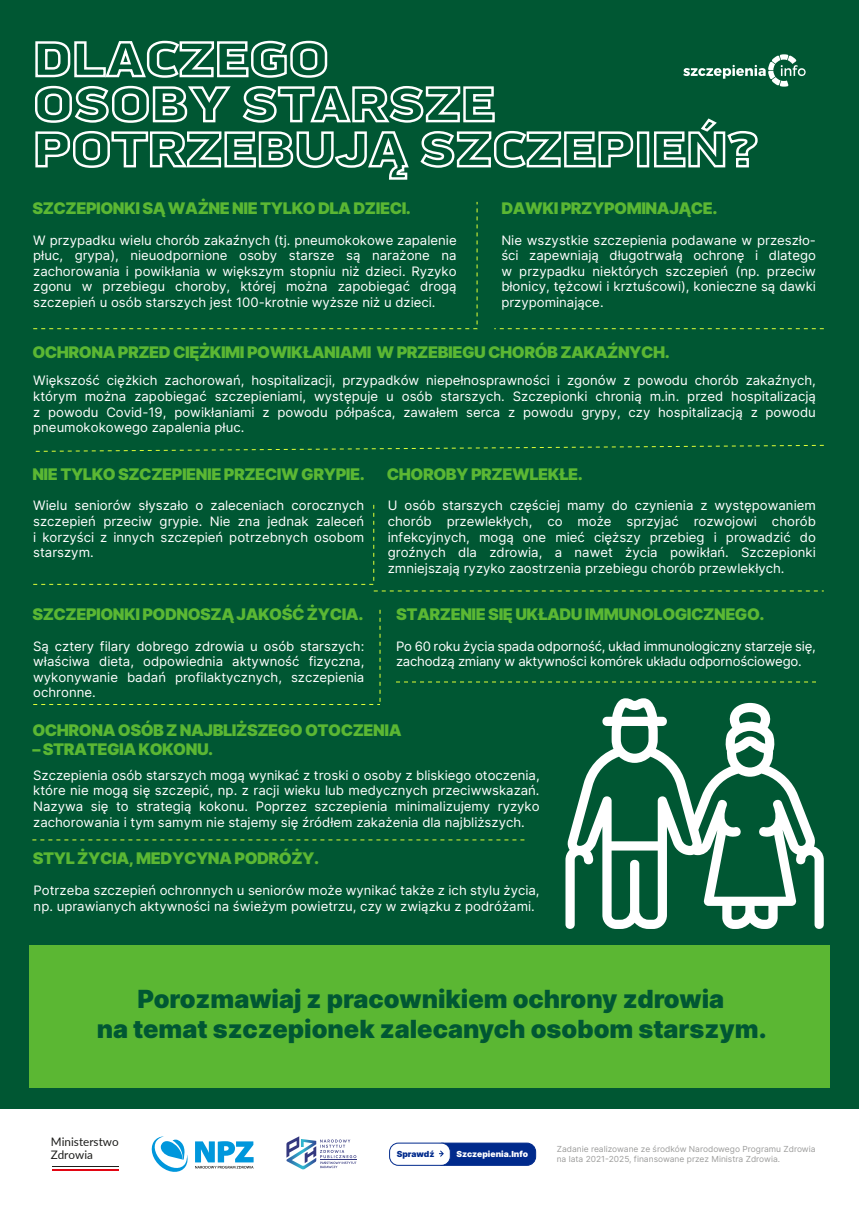
<style>
.page{position:relative;width:859px;height:1208px;background:#fff}
.page>*{position:absolute;margin:0;border:0;box-sizing:border-box;transform-origin:0 0}
.t1{font:900 25px/30px "Inter";color:#005733;text-align:center}
.t2{font:900 16px "Inter";letter-spacing:-.03em;color:#5bb733}
.t3{font:13px/15.6px "Inter";color:#fff;text-align:justify}
.t4{font:11.7px/13.1px "Lato";color:#1d1d1b}
.t5{font:8.3px/10px "Inter";color:#9d9d9c}
.t6{font:900 8.3px "Inter";color:#fff}
.t7{font:900 8.3px "Inter";color:#002a8c}
</style>
<div class="page">
<div style="left:0;top:0;width:859px;height:1139px;background:#005733"></div>
<div style="left:0;top:1109px;width:859px;height:99px;background:#fff"></div>
<svg style="left:151px;top:1136px;width:37px;height:36px"></svg>
<svg style="left:195px;top:1141px;width:59px;height:27px"></svg>
<svg style="left:286px;top:1136px;width:70px;height:33px"></svg>
<hr style="left:52px;top:1168px;width:67px;height:2px;background:#e30613">
<hr style="left:52px;top:1166px;width:67px;height:1px;background:#1d1d1b">
<div style="left:434px;top:1143px;width:102px;height:22px;background:#002a8c;border-radius:9px"></div>
<div style="left:434px;top:1142px;width:102px;height:23px;border:1px solid #002a8c;border-radius:9px"></div>
<div style="left:390px;top:1143px;width:60px;height:22px;background:#fff;border-radius:9px"></div>
<div style="left:389px;top:1142px;width:62px;height:23px;border:1px solid #002a8c;border-radius:9px"></div>
<svg style="left:439px;top:1150px;width:5px;height:7px"></svg>
<svg style="left:683px;top:54px;width:123px;height:33px"></svg>
<div style="left:29px;top:945px;width:801px;height:142px;background:#5bb733"></div>
<svg style="left:35px;top:40px;width:599px;height:140px"></svg>
<div style="left:637px;top:131px;width:12px;height:36px;border:2px solid #fff"></div>
<svg style="left:654px;top:118px;width:104px;height:50px"></svg>
<svg style="left:33px;top:201px;width:445px;height:128px"></svg>
<svg style="left:494px;top:328px;width:330px;height:1px"></svg>
<svg style="left:35px;top:444px;width:789px;height:8px"></svg>
<svg style="left:33px;top:504px;width:791px;height:87px"></svg>
<svg style="left:32px;top:839px;width:493px;height:1px"></svg>
<svg style="left:396px;top:681px;width:420px;height:1px"></svg>
<svg style="left:33px;top:610px;width:348px;height:95px"></svg>
<svg style="left:565px;top:698px;width:259px;height:231px"></svg>
<p class="t2" style="left:32px;top:197px;width:380px">SZCZEPIONKI SĄ WAŻNE NIE TYLKO DLA DZIECI.</p>
<p class="t2" style="left:501px;top:197px;width:218px">DAWKI PRZYPOMINAJĄCE.</p>
<p class="t3" style="left:33px;top:232px;width:425px">W przypadku wielu chorób zakaźnych (tj. pneumokokowe zapalenie płuc, grypa), nieuodpornione osoby starsze są narażone na zachorowania i powikłania w większym stopniu niż dzieci. Ryzyko zgonu w przebiegu choroby, której można zapobiegać drogą szczepień u osób starszych jest 100-krotnie wyższe niż u dzieci.</p>
<p class="t3" style="left:501px;top:232px;width:316px">Nie wszystkie szczepienia podawane w przeszło&shy;ści zapewniają długotrwałą ochronę i dlatego w przypadku niektórych szczepień (np. przeciw błonicy, tężcowi i krztuścowi), konieczne są dawki przypominające.</p>
<p class="t2" style="left:32px;top:341px;width:639px">OCHRONA PRZED CIĘŻKIMI POWIKŁANIAMI W PRZEBIEGU CHORÓB ZAKAŹNYCH.</p>
<p class="t3" style="left:33px;top:372px;width:784px">Większość ciężkich zachorowań, hospitalizacji, przypadków niepełnosprawności i zgonów z powodu chorób zakaźnych, którym można zapobiegać szczepieniami, występuje u osób starszych. Szczepionki chronią m.in. przed hospitalizacją z powodu Covid-19, powikłaniami z powodu półpaśca, zawałem serca z powodu grypy, czy hospitalizacją z powodu pneumokokowego zapalenia płuc.</p>
<p class="t2" style="left:32px;top:463px;width:334px">NIE TYLKO SZCZEPIENIE PRZECIW GRYPIE.</p>
<p class="t2" style="left:387px;top:463px;width:198px">CHOROBY PRZEWLEKŁE.</p>
<p class="t3" style="left:388px;top:497px;width:430px">U osób starszych częściej mamy do czynienia z występowaniem chorób przewlekłych, co może sprzyjać rozwojowi chorób infekcyjnych, mogą one mieć cięższy przebieg i prowadzić do groźnych dla zdrowia, a nawet życia powikłań. Szczepionki zmniejszają ryzyko zaostrzenia przebiegu chorób przewlekłych.</p>
<p class="t2" style="left:396px;top:603px;width:370px">STARZENIE SIĘ UKŁADU IMMUNOLOGICZNEGO.</p>
<p class="t3" style="left:396px;top:638px;width:421px">Po 60 roku życia spada odporność, układ immunologiczny starzeje się, zachodzą zmiany w aktywności komórek układu odpornościowego.</p>
<p class="t3" style="left:33px;top:497px;width:333px">Wielu seniorów słyszało o zaleceniach corocznych szczepień przeciw grypie. Nie zna jednak zaleceń i korzyści z innych szczepień potrzebnych osobom starszym.</p>
<p class="t2" style="left:32px;top:603px;width:333px">SZCZEPIONKI PODNOSZĄ JAKOŚĆ ŻYCIA.</p>
<p class="t3" style="left:33px;top:638px;width:333px">Są cztery filary dobrego zdrowia u osób starszych: właściwa dieta, odpowiednia aktywność fizyczna, wykonywanie badań profilaktycznych, szczepienia ochronne.</p>
<p class="t2" style="left:32px;top:718px;width:371px">OCHRONA OSÓB Z NAJBLIŻSZEGO OTOCZENIA</p>
<p class="t2" style="left:32px;top:738px;width:182px">– STRATEGIA KOKONU.</p>
<p class="t3" style="left:33px;top:767px;width:508px">Szczepienia osób starszych mogą wynikać z troski o osoby z bliskiego otoczenia, które nie mogą się szczepić, np. z racji wieku lub medycznych przeciwwskazań.<br>Nazywa się to strategią kokonu. Poprzez szczepienia minimalizujemy ryzyko zachorowania i tym samym nie stajemy się źródłem zakażenia dla najbliższych.</p>
<p class="t2" style="left:33px;top:846px;width:288px">STYL ŻYCIA, MEDYCYNA PODRÓŻY.</p>
<p class="t3" style="left:34px;top:882px;width:507px">Potrzeba szczepień ochronnych u seniorów może wynikać także z ich stylu życia, np. uprawianych aktywności na świeżym powietrzu, czy w związku z podróżami.</p>
<h1 class="t1" style="left:97px;top:983px;width:671px">Porozmawiaj z pracownikiem ochrony zdrowia<br>na temat szczepionek zalecanych osobom starszym.</h1>
<p class="t4" style="left:51px;top:1134px;width:69px">Ministerstwo<br>Zdrowia</p>
<p class="t7" style="left:397px;top:1147px;width:39px">Sprawdź</p>
<p class="t6" style="left:456px;top:1147px;width:73px">Szczepienia.Info</p>
<p class="t5" style="left:557px;top:1143px;width:260px">Zadanie realizowane ze środków Narodowego Programu Zdrowia na lata 2021-2025, finansowane przez Ministra Zdrowia.</p>
</div>
